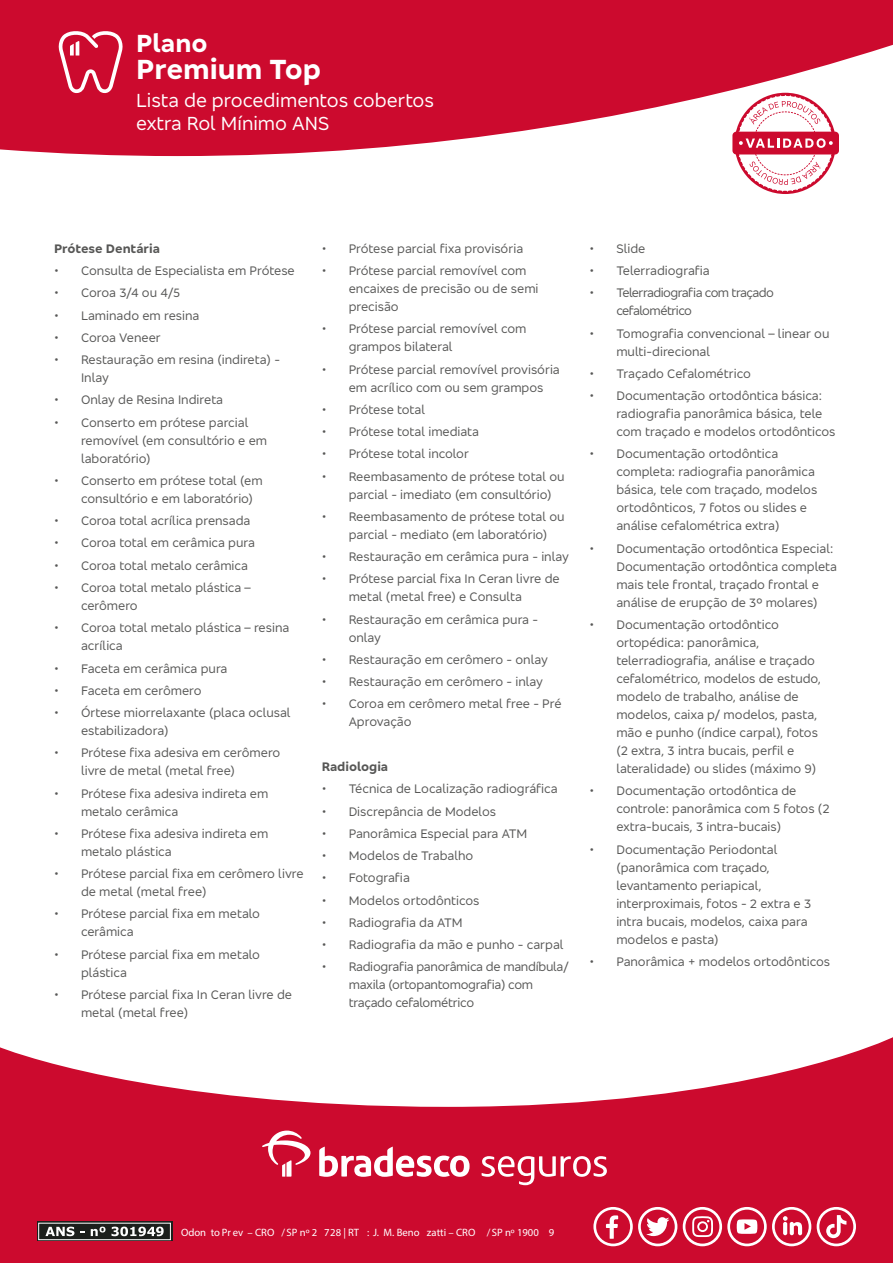
<style>
.page{position:relative;width:893px;height:1263px;background:#fff}
.page>*{position:absolute;margin:0;border:0;box-sizing:border-box;transform-origin:0 0}
.t1{font:700 28.5px "Bradesco Sans";color:#fff}
.t2{font:700 25.5px "Bradesco Sans";color:#fff}
.t3{font:19.5px/23.4px "Bradesco Sans";color:#fff}
.t4{font:12.75px/18px "Bradesco Sans";color:#575756}
.t5{font:12.75px/18px "Bradesco Sans";letter-spacing:-.02em;color:#575756}
.t6{font:12.75px/18px "Bradesco Sans";letter-spacing:-.04em;color:#575756}
.t7{font:700 12.75px "Bradesco Sans";color:#575756}
.t8{font:10.65px "Myriad Pro";color:#fff}
</style>
<div class="page">
<svg style="left:0;top:0;width:893px;height:156px;fill:#cc0a2e"></svg>
<svg style="left:58px;top:30px;width:65px;height:63px"></svg>
<svg style="left:0;top:1037px;width:893px;height:226px;fill:#cc0a2e"></svg>
<svg style="left:262px;top:1130px;width:345px;height:55px"></svg>
<div style="left:37px;top:1221px;width:135px;height:20px;background:linear-gradient(to right,#1e211e,#1c1f1c)"></div>
<div style="left:39px;top:1223px;width:132px;height:17px;border:1px solid #fff"></div>
<svg style="left:45px;top:1226px;width:29px;height:10px"></svg>
<svg style="left:91px;top:1226px;width:73px;height:10px"></svg>
<svg style="left:683px;top:1207px;width:128px;height:39px"></svg>
<svg style="left:593px;top:1207px;width:84px;height:39px"></svg>
<svg style="left:817px;top:1207px;width:39px;height:39px"></svg>
<div style="left:732px;top:132px;width:107px;height:22px;background:#cc0a2e;border-radius:4px"></div>
<svg style="left:735px;top:93px;width:101px;height:101px"></svg>
<h2 class="t2" style="left:136px;top:27px;width:73px">Plano</h2>
<h1 class="t1" style="left:136px;top:51px;width:187px">Premium Top</h1>
<h3 class="t3" style="left:136px;top:87px;width:299px">Lista de procedimentos cobertos extra Rol Mínimo ANS</h3>
<p class="t7" style="left:54px;top:240px;width:108px">Prótese Dentária</p>
<p class="t4" style="left:54px;top:261px;width:242px">• Consulta de Especialista em Prótese</p>
<p class="t4" style="left:54px;top:284px;width:128px">• Coroa 3/4 ou 4/5</p>
<p class="t4" style="left:54px;top:306px;width:147px">• Laminado em resina</p>
<p class="t4" style="left:54px;top:328px;width:108px">• Coroa Veneer</p>
<p class="t4" style="left:81px;top:350px;width:200px;text-indent:-27px">• Restauração em resina (indireta) -<br>Inlay</p>
<p class="t4" style="left:54px;top:391px;width:171px">• Onlay de Resina Indireta</p>
<p class="t4" style="left:81px;top:413px;width:188px;text-indent:-27px">• Conserto em prótese parcial removível (em consultório e em laboratório)</p>
<p class="t4" style="left:81px;top:471px;width:183px;text-indent:-27px">• Conserto em prótese total (em consultório e em laboratório)</p>
<p class="t4" style="left:54px;top:511px;width:198px">• Coroa total acrílica prensada</p>
<p class="t4" style="left:54px;top:534px;width:202px">• Coroa total em cerâmica pura</p>
<p class="t4" style="left:54px;top:556px;width:195px">• Coroa total metalo cerâmica</p>
<p class="t4" style="left:81px;top:578px;width:171px;text-indent:-27px">• Coroa total metalo plástica – cerômero</p>
<p class="t4" style="left:81px;top:618px;width:210px;text-indent:-27px">• Coroa total metalo plástica – resina acrílica</p>
<p class="t4" style="left:54px;top:659px;width:175px">• Faceta em cerâmica pura</p>
<p class="t4" style="left:54px;top:681px;width:149px">• Faceta em cerômero</p>
<p class="t4" style="left:81px;top:703px;width:211px;text-indent:-27px">• Órtese miorrelaxante (placa oclusal estabilizadora)</p>
<p class="t4" style="left:81px;top:743px;width:201px;text-indent:-27px">• Prótese fixa adesiva em cerômero livre de metal (metal free)</p>
<p class="t4" style="left:81px;top:784px;width:189px;text-indent:-27px">• Prótese fixa adesiva indireta em metalo cerâmica</p>
<p class="t4" style="left:81px;top:824px;width:189px;text-indent:-27px">• Prótese fixa adesiva indireta em metalo plástica</p>
<p class="t4" style="left:81px;top:864px;width:224px;text-indent:-27px">• Prótese parcial fixa em cerômero livre de metal (metal free)</p>
<p class="t4" style="left:81px;top:904px;width:180px;text-indent:-27px">• Prótese parcial fixa em metalo cerâmica</p>
<p class="t4" style="left:81px;top:945px;width:180px;text-indent:-27px">• Prótese parcial fixa em metalo plástica</p>
<p class="t4" style="left:81px;top:985px;width:213px;text-indent:-27px">• Prótese parcial fixa In Ceran livre de metal (metal free)</p>
<p class="t4" style="left:322px;top:239px;width:203px">• Prótese parcial fixa provisória</p>
<p class="t4" style="left:349px;top:261px;width:191px;text-indent:-27px">• Prótese parcial removível com encaixes de precisão ou de semi precisão</p>
<p class="t4" style="left:349px;top:320px;width:179px;text-indent:-27px">• Prótese parcial removível com grampos bilateral</p>
<p class="t4" style="left:349px;top:360px;width:213px;text-indent:-27px">• Prótese parcial removível provisória em acrílico com ou sem grampos</p>
<p class="t4" style="left:322px;top:400px;width:105px">• Prótese total</p>
<p class="t4" style="left:322px;top:422px;width:159px">• Prótese total imediata</p>
<p class="t4" style="left:322px;top:445px;width:149px">• Prótese total incolor</p>
<p class="t4" style="left:349px;top:467px;width:218px;text-indent:-27px">• Reembasamento de prótese total ou parcial - imediato (em consultório)</p>
<p class="t4" style="left:349px;top:507px;width:218px;text-indent:-27px">• Reembasamento de prótese total ou parcial - mediato (em laboratório)</p>
<p class="t4" style="left:322px;top:547px;width:249px">• Restauração em cerâmica pura - inlay</p>
<p class="t4" style="left:349px;top:570px;width:213px;text-indent:-27px">• Prótese parcial fixa In Ceran livre de metal (metal free) e Consulta</p>
<p class="t4" style="left:349px;top:610px;width:191px;text-indent:-27px">• Restauração em cerâmica pura - onlay</p>
<p class="t4" style="left:322px;top:650px;width:228px">• Restauração em cerômero - onlay</p>
<p class="t4" style="left:322px;top:672px;width:223px">• Restauração em cerômero - inlay</p>
<p class="t4" style="left:349px;top:695px;width:214px;text-indent:-27px">• Coroa em cerômero metal free - Pré<br>Aprovação</p>
<p class="t7" style="left:322px;top:758px;width:68px">Radiologia</p>
<p class="t4" style="left:322px;top:779px;width:237px">• Técnica de Localização radiográfica</p>
<p class="t4" style="left:322px;top:802px;width:176px">• Discrepância de Modelos</p>
<p class="t4" style="left:322px;top:824px;width:207px">• Panorâmica Especial para ATM</p>
<p class="t4" style="left:322px;top:846px;width:153px">• Modelos de Trabalho</p>
<p class="t4" style="left:322px;top:868px;width:90px">• Fotografia</p>
<p class="t4" style="left:322px;top:891px;width:159px">• Modelos ortodônticos</p>
<p class="t4" style="left:322px;top:913px;width:142px">• Radiografia da ATM</p>
<p class="t4" style="left:322px;top:935px;width:243px">• Radiografia da mão e punho - carpal</p>
<p class="t5" style="left:349px;top:957px;width:222px;text-indent:-27px">• Radiografia panorâmica de mandíbula/ maxila (ortopantomografia) com traçado cefalométrico</p>
<p class="t4" style="left:589px;top:239px;width:58px">• Slide</p>
<p class="t4" style="left:589px;top:261px;width:122px">• Telerradiografia</p>
<p class="t6" style="left:616px;top:284px;width:159px;text-indent:-27px">• Telerradiografia com traçado cefalométrico</p>
<p class="t4" style="left:616px;top:324px;width:215px;text-indent:-27px">• Tomografia convencional – linear ou multi-direcional</p>
<p class="t4" style="left:589px;top:364px;width:163px">• Traçado Cefalométrico</p>
<p class="t4" style="left:616px;top:386px;width:221px;text-indent:-27px">• Documentação ortodôntica básica: radiografia panorâmica básica, tele com traçado e modelos ortodônticos</p>
<p class="t4" style="left:616px;top:445px;width:202px;text-indent:-27px">• Documentação ortodôntica completa: radiografia panorâmica básica, tele com traçado, modelos ortodônticos, 7 fotos ou slides e análise cefalométrica extra)</p>
<p class="t4" style="left:616px;top:539px;width:222px;text-indent:-27px">• Documentação ortodôntica Especial:<br>Documentação ortodôntica completa mais tele frontal, traçado frontal e análise de erupção de 3º molares)</p>
<p class="t4" style="left:616px;top:615px;width:206px;text-indent:-27px">• Documentação ortodôntico ortopédica: panorâmica, telerradiografia, análise e traçado cefalométrico, modelos de estudo, modelo de trabalho, análise de modelos, caixa p/ modelos, pasta, mão e punho (índice carpal), fotos (2 extra, 3 intra bucais, perfil e lateralidade) ou slides (máximo 9)</p>
<p class="t4" style="left:616px;top:781px;width:215px;text-indent:-27px">• Documentação ortodôntica de controle: panorâmica com 5 fotos (2 extra-bucais, 3 intra-bucais)</p>
<p class="t4" style="left:616px;top:840px;width:196px;text-indent:-27px">• Documentação Periodontal (panorâmica com traçado, levantamento periapical, interproximais, fotos - 2 extra e 3 intra bucais, modelos, caixa para modelos e pasta)</p>
<p class="t4" style="left:589px;top:952px;width:242px">• Panorâmica + modelos ortodônticos</p>
<p class="t8" style="left:181px;top:1226px;width:375px">Odon to Pr ev – CRO / SP nº 2 728 | RT : J. M. Beno zatti – CRO / SP nº 1900 9</p>
</div>
